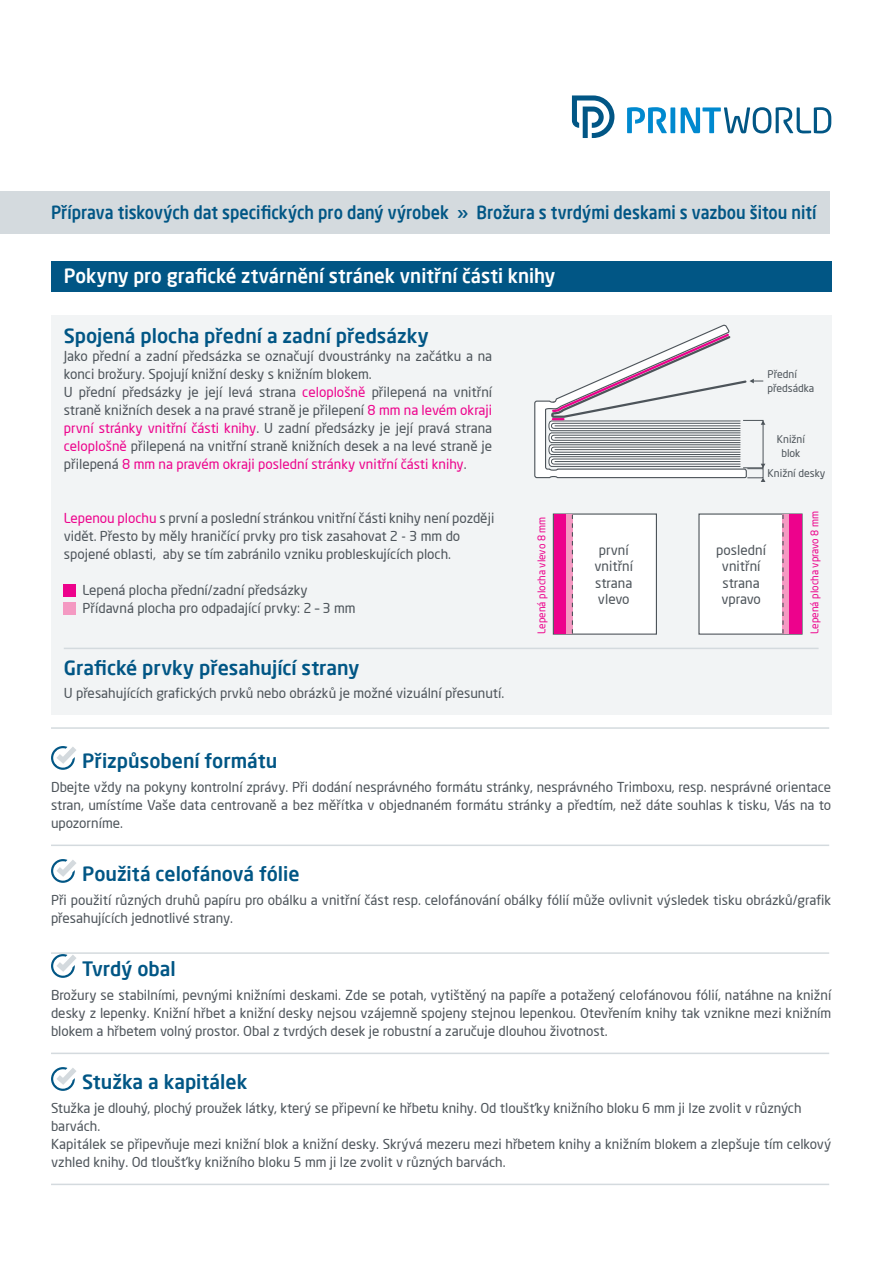
<style>
.page{position:relative;width:893px;height:1263px;background:#fff}
.page>*{position:absolute;margin:0;border:0;box-sizing:border-box;transform-origin:0 0}
.t1{font:500 19.5px "Neo Sans Pro";color:#015685}
.t2{font:500 19.5px "Neo Sans Pro";color:#fff;scale:.96 1}
.t3{font:500 18px "Neo Sans Pro";color:#015685;scale:.9 1}
.t4{font:13.5px/18px "Neo Sans Pro";color:#4d545a}
.t5{font:10.5px "Neo Sans Pro";color:#ed028c;scale:.96 1}
.t6{font:10.5px/13.5px "Neo Sans Pro";color:#4d545a;text-align:center}
.s1{color:#ed028c}
</style>
<div class="page">
<div style="left:51px;top:315px;width:780px;height:399px;background:#f2f4f5"></div>
<div style="left:0;top:191px;width:829px;height:43px;background:#d4dade"></div>
<svg style="left:627px;top:107px;width:204px;height:26px"></svg>
<svg style="left:572px;top:96px;width:42px;height:42px"></svg>
<div style="left:51px;top:261px;width:780px;height:31px;background:#015685"></div>
<div style="left:64px;top:584px;width:12px;height:12px;background:#ed028c"></div>
<div style="left:64px;top:602px;width:12px;height:12px;background:#f499c2"></div>
<hr style="left:64px;top:648px;width:755px;height:1px;background:#d4dade">
<hr style="left:51px;top:727px;width:778px;height:2px;background:#d4dade">
<svg style="left:51px;top:746px;width:25px;height:24px"></svg>
<hr style="left:51px;top:844px;width:778px;height:2px;background:#d4dade">
<svg style="left:51px;top:859px;width:25px;height:24px"></svg>
<hr style="left:51px;top:952px;width:778px;height:2px;background:#d4dade">
<svg style="left:51px;top:954px;width:25px;height:24px"></svg>
<hr style="left:51px;top:1052px;width:778px;height:2px;background:#d4dade">
<svg style="left:51px;top:1067px;width:25px;height:24px"></svg>
<hr style="left:51px;top:1183px;width:778px;height:2px;background:#d4dade">
<svg style="left:534px;top:324px;width:231px;height:158px"></svg>
<div style="left:553px;top:514px;width:103px;height:120px;background:#fff"></div>
<div style="left:553px;top:513px;width:104px;height:122px;border:1px solid #4d545a"></div>
<div style="left:554px;top:514px;width:13px;height:120px;background:#ed028c"></div>
<div style="left:567px;top:514px;width:6px;height:120px;background:#f499c2"></div>
<svg style="left:572px;top:514px;width:1px;height:120px"></svg>
<div style="left:699px;top:514px;width:103px;height:120px;background:#fff"></div>
<div style="left:789px;top:514px;width:12px;height:120px;background:#ed028c"></div>
<div style="left:782px;top:514px;width:7px;height:120px;background:#f499c2"></div>
<svg style="left:782px;top:514px;width:1px;height:120px"></svg>
<h2 class="t3" style="left:51px;top:201px;width:852px">Příprava tiskových dat specifických pro daný výrobek » Brožura s tvrdými deskami s vazbou šitou nití</h2>
<h1 class="t2" style="left:64px;top:264px;width:514px">Pokyny pro grafické ztvárnění stránek vnitřní části knihy</h1>
<h1 class="t1" style="left:64px;top:324px;width:366px">Spojená plocha přední a zadní předsázky</h1>
<p class="t4" style="left:64px;top:347px;width:430px">Jako přední a zadní předsázka se označují dvoustránky na začátku a na konci brožury. Spojují knižní desky s knižním blokem.<br>U přední předsázky je její levá strana <span class="s1">celoplošně</span> přilepená na vnitřní straně knižních desek a na pravé straně je přilepení <span class="s1">8 mm na levém okraji první stránky vnitřní části knihy</span>. U zadní předsázky je její pravá strana <span class="s1">celoplošně</span> přilepená na vnitřní straně knižních desek a na levé straně je přilepená <span class="s1">8 mm na pravém okraji poslední stránky vnitřní části knihy</span>.</p>
<p class="t4" style="left:64px;top:509px;width:432px"><span class="s1">Lepenou plochu</span> s první a poslední stránkou vnitřní části knihy není později vidět. Přesto by měly hraničící prvky pro tisk zasahovat 2 - 3 mm do spojené oblasti, aby se tím zabránilo vzniku probleskujících ploch.</p>
<p class="t4" style="left:82px;top:581px;width:275px">Lepená plocha přední/zadní předsázky<br>Přídavná plocha pro odpadající prvky: 2 – 3 mm</p>
<h1 class="t1" style="left:64px;top:656px;width:297px">Grafické prvky přesahující strany</h1>
<p class="t4" style="left:64px;top:683px;width:442px">U přesahujících grafických prvků nebo obrázků je možné vizuální přesunutí.</p>
<p class="t5" style="left:535px;top:634px;width:123px;rotate:-90deg">Lepená plocha vlevo 8 mm</p>
<p class="t4" style="left:594px;top:541px;width:40px;line-height:16.5px;text-align:center">první vnitřní strana vlevo</p>
<p class="t6" style="left:767px;top:368px;width:48px;text-align:left">Přední předsádka</p>
<p class="t6" style="left:777px;top:432px;width:30px">Knižní blok</p>
<p class="t6" style="left:767px;top:466px;width:60px">Knižní desky</p>
<p class="t4" style="left:716px;top:541px;width:51px;line-height:16.5px;text-align:center">poslední vnitřní strana vpravo</p>
<p class="t5" style="left:808px;top:634px;width:129px;rotate:-90deg">Lepená plocha vpravo 8 mm</p>
<h1 class="t1" style="left:82px;top:749px;width:197px">Přizpůsobení formátu</h1>
<p class="t4" style="left:51px;top:778px;width:782px;text-align:justify">Dbejte vždy na pokyny kontrolní zprávy. Při dodání nesprávného formátu stránky, nesprávného Trimboxu, resp. nesprávné orientace stran, umístíme Vaše data centrovaně a bez měřítka v objednaném formátu stránky a předtím, než dáte souhlas k tisku, Vás na to upozorníme.</p>
<h1 class="t1" style="left:82px;top:862px;width:219px">Použitá celofánová fólie</h1>
<p class="t4" style="left:51px;top:891px;width:782px">Při použití různých druhů papíru pro obálku a vnitřní část resp. celofánování obálky fólií může ovlivnit výsledek tisku obrázků/grafik přesahujících jednotlivé strany.</p>
<h1 class="t1" style="left:82px;top:957px;width:95px">Tvrdý obal</h1>
<p class="t4" style="left:51px;top:986px;width:782px;text-align:justify">Brožury se stabilními, pevnými knižními deskami. Zde se potah, vytištěný na papíře a potažený celofánovou fólií, natáhne na knižní desky z lepenky. Knižní hřbet a knižní desky nejsou vzájemně spojeny stejnou lepenkou. Otevřením knihy tak vznikne mezi knižním blokem a hřbetem volný prostor. Obal z tvrdých desek je robustní a zaručuje dlouhou životnost.</p>
<h1 class="t1" style="left:82px;top:1070px;width:167px">Stužka a kapitálek</h1>
<p class="t4" style="left:51px;top:1099px;width:782px">Stužka je dlouhý, plochý proužek látky, který se připevní ke hřbetu knihy. Od tloušťky knižního bloku 6 mm ji lze zvolit v různých barvách.<br>Kapitálek se připevňuje mezi knižní blok a knižní desky. Skrývá mezeru mezi hřbetem knihy a knižním blokem a zlepšuje tím celkový vzhled knihy. Od tloušťky knižního bloku 5 mm ji lze zvolit v různých barvách.</p>
</div>
